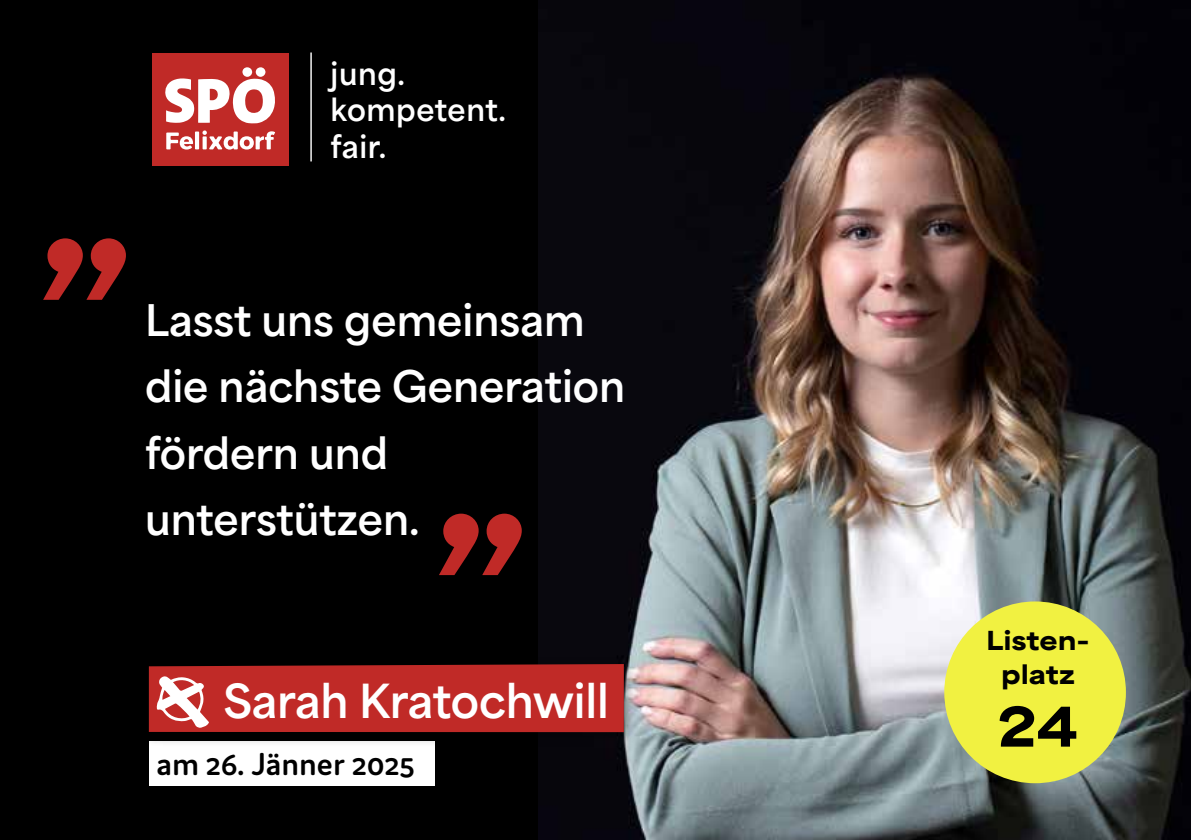
<style>
.page{position:relative;width:1191px;height:840px;background:#fff}
.page>*{position:absolute;margin:0;border:0;box-sizing:border-box;transform-origin:0 0}
.t1{font:900 51.2px "Area Extended";color:#000}
.t2{font:700 44px "Area Normal";letter-spacing:-.005em;color:#fff}
.t3{font:700 40.8px/66.4px "Area Normal";color:#fff}
.t4{font:600 33.8px "Domus";color:#000}
.t5{font:700 29.4px/36.4px "Area Normal";letter-spacing:.02em;color:#fff}
.t6{font:900 24.6px/34px "Area Extended";color:#000;text-align:center}
</style>
<div class="page">
<div style="left:0;top:0;width:1191px;height:839px;background:#000"></div>
<svg style="left:43px;top:238px;width:83px;height:61px"></svg>
<div style="left:152px;top:53px;width:136px;height:112px;background:#c02a27"></div>
<svg style="left:165px;top:67px;width:110px;height:82px"></svg>
<hr style="left:310px;top:52px;width:2px;height:109px;background:#fff">
<img style="left:539px;top:0;width:652px;height:839px">
<div style="left:149px;top:741px;width:285px;height:44px;background:#fff"></div>
<div style="left:139px;top:655px;width:499px;height:92px;background:#000;opacity:.44"></div>
<svg style="left:149px;top:663px;width:475px;height:68px;background:#bc312e"></svg>
<svg style="left:439px;top:513px;width:83px;height:61px"></svg>
<div style="left:944px;top:601px;width:182px;height:181px;background:#f1f141;border-radius:50%"></div>
<p class="t5" style="left:331px;top:52px;width:177px">jung. kompetent. fair.</p>
<p class="t3" style="left:145px;top:282px;width:482px">Lasst uns gemeinsam die nächste Generation fördern und unterstützen.</p>
<p class="t2" style="left:223px;top:661px;width:387px">Sarah Kratochwill</p>
<p class="t4" style="left:156px;top:744px;width:260px">am 26. Jänner 2025</p>
<p class="t6" style="left:986px;top:620px;width:105px">Listen&shy;platz</p>
<p class="t1" style="left:997px;top:679px;width:82px">24</p>
</div>
